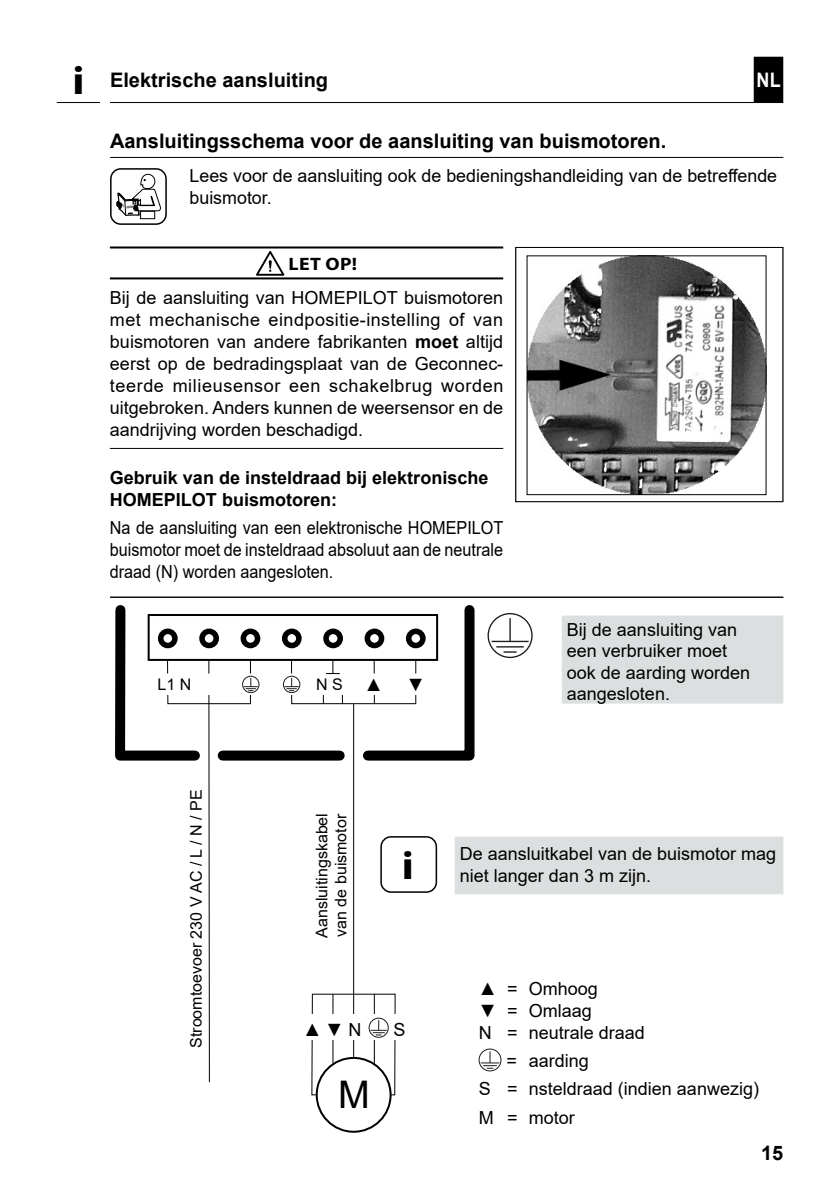
<style>
.page{position:relative;width:840px;height:1191px;background:#fff}
.page>*{position:absolute;margin:0;border:0;box-sizing:border-box;transform-origin:0 0}
.INFO-Icon{font:700 40px "Myriad Pro";color:#000;scale:1.1 1}
.t1{font:38px "Arial";color:#000}
.Überschrift_-_DE{font:700 20px "Arial";color:#000}
.Kapitelüberschrift{font:700 20px "Arial";color:#000}
.t2{font:700 20px "Arial";color:#fff;scale:.9 1}
.Fließtext_nach_GEFAH{font:18px/22px "Arial";color:#000;text-align:justify}
.Nützliche_Infos_2Zei{font:18px/21.6px "Arial";color:#000}
.Fließtext_-_DE{font:18px/22px "Arial";color:#000;text-align:justify;scale:.9 1}
.Fließtext_-_DE-2{font:18px "Arial";color:#000}
.Nützliche_Infos_4Zei{font:18px/21.6px "Arial";color:#000}
.Untertitel_-_DE{font:700 18px/22px "Arial";color:#000}
.ACHTUNG_-_DE{font:700 18px "Myriad Pro";color:#000;scale:1.1 1}
.Bildlegende_-_DE{font:16px/19.2px "Arial";color:#000}
.Fließtext_-_DE-3{font:16px "Arial";color:#000}
.s1{font-weight:700}
</style>
<div class="page">
<div style="left:754px;top:58px;width:27px;height:43px;background:#000"></div>
<div style="left:753px;top:57px;width:29px;height:45px;border:2px solid #000"></div>
<hr style="left:110px;top:102px;width:672px;height:1px;background:#000">
<hr style="left:57px;top:102px;width:43px;height:1px;background:#000">
<div style="left:222px;top:750px;width:117px;height:10px;background:#000"></div>
<div style="left:147px;top:614px;width:291px;height:47px;border:2px solid #000"></div>
<div style="left:199px;top:628px;width:20px;height:20px;border:6px solid #000;border-radius:50%"></div>
<div style="left:240px;top:628px;width:20px;height:20px;border:6px solid #000;border-radius:50%"></div>
<div style="left:282px;top:628px;width:19px;height:20px;border:6px solid #000;border-radius:50%"></div>
<div style="left:323px;top:628px;width:20px;height:20px;border:6px solid #000;border-radius:50%"></div>
<div style="left:167px;top:689px;width:84px;height:15px;border:1px solid #000"></div>
<hr style="left:208px;top:690px;width:2px;height:392px;background:#000">
<svg style="left:115px;top:605px;width:94px;height:160px"></svg>
<div style="left:291px;top:689px;width:125px;height:15px;border:1px solid #000"></div>
<svg style="left:358px;top:605px;width:117px;height:156px"></svg>
<svg style="left:353px;top:1040px;width:1px;height:17px"></svg>
<hr style="left:353px;top:704px;width:1px;height:313px;background:#000">
<svg style="left:311px;top:1040px;width:4px;height:55px"></svg>
<svg style="left:332px;top:1040px;width:1px;height:24px"></svg>
<svg style="left:332px;top:994px;width:1px;height:20px"></svg>
<svg style="left:326px;top:660px;width:13px;height:14px"></svg>
<div style="left:315px;top:1057px;width:76px;height:75px;border:2px solid #000;border-radius:50%"></div>
<svg style="left:526px;top:255px;width:241px;height:241px"></svg>
<div style="left:515px;top:247px;width:267px;height:255px;border:1px solid #000"></div>
<div style="left:526px;top:255px;width:240px;height:240px;border:1px solid #000"></div>
<hr style="left:110px;top:596px;width:672px;height:1px;background:#000">
<hr style="left:110px;top:157px;width:672px;height:1px;background:#000">
<div style="left:140px;top:211px;width:15px;height:8px;border:1px solid #000"></div>
<svg style="left:117px;top:174px;width:44px;height:42px"></svg>
<div style="left:110px;top:168px;width:57px;height:57px;border:2px solid #000;border-radius:10px"></div>
<div style="left:478px;top:1048px;width:23px;height:23px;border:1px solid #1d1d1b;border-radius:50%"></div>
<svg style="left:480px;top:1051px;width:19px;height:18px"></svg>
<hr style="left:110px;top:246px;width:393px;height:2px;background:#000">
<hr style="left:110px;top:277px;width:393px;height:2px;background:#000">
<hr style="left:110px;top:448px;width:393px;height:1px;background:#000">
<svg style="left:256px;top:251px;width:28px;height:25px"></svg>
<div style="left:316px;top:674px;width:38px;height:20px;background:#fff"></div>
<div style="left:303px;top:1014px;width:102px;height:25px;background:#fff"></div>
<div style="left:368px;top:1017px;width:20px;height:20px;border:1px solid #1d1d1b;border-radius:50%"></div>
<svg style="left:370px;top:994px;width:25px;height:101px"></svg>
<div style="left:454px;top:836px;width:328px;height:58px;background:#dcdfe0"></div>
<div style="left:380px;top:836px;width:57px;height:56px;border:2px solid #000;border-radius:10px"></div>
<div style="left:157px;top:674px;width:66px;height:20px;background:#fff"></div>
<svg style="left:239px;top:678px;width:21px;height:16px"></svg>
<div style="left:242px;top:676px;width:17px;height:17px;border:1px solid #1d1d1b;border-radius:50%"></div>
<svg style="left:244px;top:660px;width:13px;height:31px"></svg>
<div style="left:362px;top:674px;width:22px;height:20px;background:#fff"></div>
<div style="left:404px;top:674px;width:23px;height:20px;background:#fff"></div>
<svg style="left:283px;top:678px;width:20px;height:16px"></svg>
<div style="left:283px;top:676px;width:17px;height:17px;border:1px solid #1d1d1b;border-radius:50%"></div>
<svg style="left:284px;top:660px;width:14px;height:31px"></svg>
<div style="left:561px;top:615px;width:221px;height:88px;background:#dcdfe0"></div>
<div style="left:487px;top:613px;width:45px;height:45px;border:1px solid #1d1d1b;border-radius:50%"></div>
<hr style="left:491px;top:641px;width:37px;height:1px;background:#1d1d1b">
<svg style="left:496px;top:618px;width:27px;height:34px"></svg>
<p class="INFO-Icon" style="left:72px;top:59px;width:12px">i</p>
<p class="Kapitelüberschrift" style="left:110px;top:66px;width:219px">Elektrische aansluiting</p>
<p class="t2" style="left:756px;top:66px;width:28px">NL</p>
<p class="Überschrift_-_DE" style="left:110px;top:127px;width:557px">Aansluitingsschema voor de aansluiting van buismotoren.</p>
<p class="Nützliche_Infos_2Zei" style="left:189px;top:165px;width:589px">Lees voor de aansluiting ook de bedieningshandleiding van de betreffende buismotor.</p>
<p class="ACHTUNG_-_DE" style="left:288px;top:254px;width:64px">LET OP!</p>
<p class="Fließtext_nach_GEFAH" style="left:110px;top:286px;width:395px">Bij de aansluiting van HOMEPILOT buismotoren met mechanische eindpositie-instelling of van buismotoren van andere fabrikanten <span class="s1">moet</span> altijd eerst op de bedradingsplaat van de Geconnec&shy;teerde milieusensor een schakelbrug worden uitgebroken. Anders kunnen de weersensor en de aandrijving worden beschadigd.</p>
<p class="Untertitel_-_DE" style="left:110px;top:466px;width:380px">Gebruik van de insteldraad bij elektronische<br>HOMEPILOT buismotoren:</p>
<p class="Fließtext_-_DE" style="left:110px;top:516px;width:438px">Na de aansluiting van een elektronische HOMEPILOT buismotor moet de insteldraad absoluut aan de neutrale draad (N) worden aangesloten.</p>
<p class="Fließtext_-_DE-3" style="left:157px;top:673px;width:35px">L1 N</p>
<p class="Fließtext_-_DE-2" style="left:364px;top:672px;width:19px">▲</p>
<p class="Fließtext_-_DE-2" style="left:407px;top:672px;width:19px">▼</p>
<p class="Fließtext_-_DE-3" style="left:316px;top:673px;width:28px">N S</p>
<p class="Nützliche_Infos_4Zei" style="left:566px;top:618px;width:185px">Bij de aansluiting van een verbruiker moet ook de aarding worden aangesloten.</p>
<p class="Bildlegende_-_DE" style="left:186px;top:1048px;width:260px;rotate:-90deg">Stroomtoevoer 230 V AC / L / N / PE</p>
<p class="Bildlegende_-_DE" style="left:312px;top:937px;width:126px;rotate:-90deg">Aansluitingskabel van de buismotor</p>
<p class="INFO-Icon" style="left:401px;top:843px;width:12px">i</p>
<p class="Nützliche_Infos_2Zei" style="left:459px;top:843px;width:318px">De aansluitkabel van de buismotor mag niet langer dan 3 m zijn.</p>
<p class="Fließtext_-_DE-2" style="left:303px;top:1017px;width:60px">▲▼N</p>
<p class="Fließtext_-_DE-2" style="left:393px;top:1017px;width:14px">S</p>
<p class="t1" style="left:338px;top:1068px;width:33px">M</p>
<p class="Fließtext_-_DE-2" style="left:478px;top:976px;width:121px">▲ = Omhoog</p>
<p class="Fließtext_-_DE-2" style="left:478px;top:998px;width:115px">▼ = Omlaag</p>
<p class="Fließtext_-_DE-2" style="left:478px;top:1020px;width:168px">N = neutrale draad</p>
<p class="Fließtext_-_DE-2" style="left:506px;top:1048px;width:84px">= aarding</p>
<p class="Fließtext_-_DE-2" style="left:478px;top:1076px;width:282px">S = nsteldraad (indien aanwezig)</p>
<p class="Fließtext_-_DE-2" style="left:478px;top:1104px;width:98px">M = motor</p>
<p class="Überschrift_-_DE" style="left:760px;top:1139px;width:24px">15</p>
</div>
